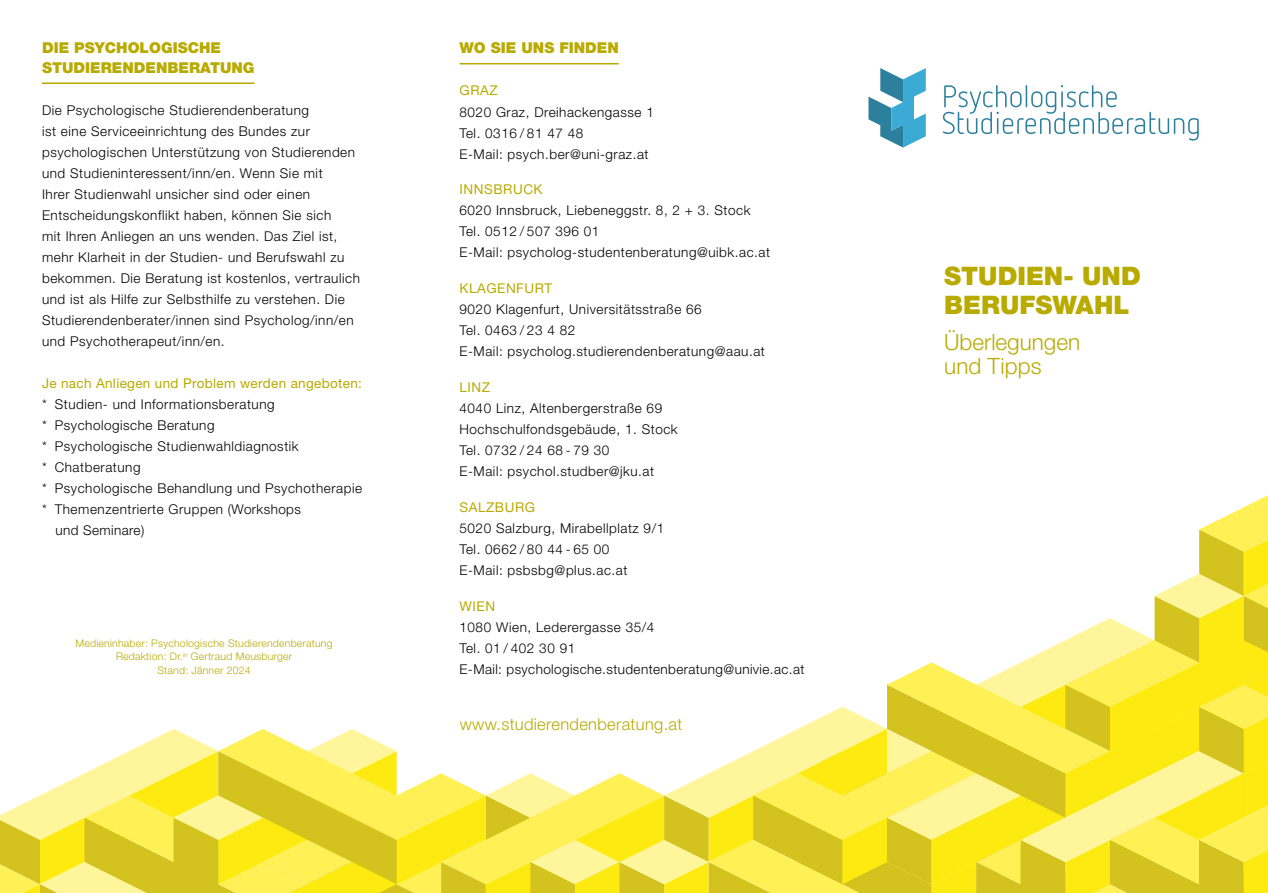
<style>
.page{position:relative;width:1268px;height:893px;background:#fff}
.page>*{position:absolute;margin:0;border:0;box-sizing:border-box;transform-origin:0 0}
.t1{font:900 25.5px/28.5px "Helvetica Neue LT Std";color:#b9aa00}
.t2{font:300 22.5px/24px "Helvetica Neue LT Std";color:#b9aa00}
.t3{font:300 16.5px "Helvetica Neue LT Std";letter-spacing:.02em;color:#b9aa00}
.t4{font:900 15px/19.5px "Helvetica Neue LT Std";color:#b9aa00}
.t5{font:300 13.5px/21px "Helvetica Neue LT Std";letter-spacing:.04em;color:#000}
.t6{font:13.5px "Helvetica Neue LT Std";letter-spacing:.025em;color:#b9aa00}
.t7{font:300 10.5px/13.5px "Helvetica Neue LT Std";letter-spacing:.02em;color:#b9aa00;text-align:center}
</style>
<div class="page">
<svg style="left:0;top:495px;width:1267px;height:398px"></svg>
<svg style="left:868px;top:68px;width:57px;height:80px"></svg>
<svg style="left:942px;top:85px;width:256px;height:56px"></svg>
<hr style="left:42px;top:82px;width:212px;height:2px;background:#b9aa00">
<hr style="left:459px;top:63px;width:159px;height:1px;background:#b9aa00">
<p class="t4" style="left:42px;top:38px;width:214px">DIE PSYCHOLOGISCHE<br>STUDIERENDENBERATUNG</p>
<p class="t5" style="left:42px;top:99px;width:319px">Die Psychologische Studierendenberatung<br>ist eine Serviceeinrichtung des Bundes zur psychologischen Unterstützung von Studierenden und Studieninteressent/inn/en. Wenn Sie mit<br>Ihrer Studienwahl unsicher sind oder einen Entscheidungskonflikt haben, können Sie sich<br>mit Ihren Anliegen an uns wenden. Das Ziel ist, mehr Klarheit in der Studien- und Berufswahl zu bekommen. Die Beratung ist kostenlos, vertraulich und ist als Hilfe zur Selbsthilfe zu verstehen. Die Studierendenberater/innen sind Psycholog/inn/en und Psychotherapeut/inn/en.</p>
<p class="t6" style="left:42px;top:375px;width:321px">Je nach Anliegen und Problem werden angeboten:</p>
<p class="t5" style="left:42px;top:393px;width:234px">* Studien- und Informationsberatung</p>
<p class="t5" style="left:42px;top:414px;width:174px">* Psychologische Beratung</p>
<p class="t5" style="left:42px;top:435px;width:258px">* Psychologische Studienwahldiagnostik</p>
<p class="t5" style="left:42px;top:456px;width:100px">* Chatberatung</p>
<p class="t5" style="left:42px;top:478px;width:321px">* Psychologische Behandlung und Psychotherapie</p>
<p class="t5" style="left:42px;top:499px;width:260px">* Themenzentrierte Gruppen (Workshops</p>
<p class="t5" style="left:56px;top:520px;width:90px">und Seminare)</p>
<p class="t7" style="left:75px;top:636px;width:258px">Medieninhaber: Psychologische Studierendenberatung<br>Redaktion: Dr.<sup>in</sup> Gertraud Meusburger<br>Stand: Jänner 2024</p>
<p class="t4" style="left:459px;top:38px;width:161px">WO SIE UNS FINDEN</p>
<p class="t6" style="left:459px;top:83px;width:40px">GRAZ</p>
<p class="t5" style="left:459px;top:101px;width:196px">8020 Graz, Dreihackengasse 1<br>Tel. 0316 / 81 47 48<br>E-Mail: psych.ber@uni-graz.at</p>
<p class="t6" style="left:459px;top:182px;width:85px">INNSBRUCK</p>
<p class="t5" style="left:459px;top:200px;width:312px">6020 Innsbruck, Liebeneggstr. 8, 2 + 3. Stock<br>Tel. 0512 / 507 396 01<br>E-Mail: psycholog-studentenberatung@uibk.ac.at</p>
<p class="t6" style="left:459px;top:280px;width:94px">KLAGENFURT</p>
<p class="t5" style="left:459px;top:299px;width:307px">9020 Klagenfurt, Universitätsstraße 66<br>Tel. 0463 / 23 4 82<br>E-Mail: psycholog.studierendenberatung@aau.at</p>
<p class="t6" style="left:459px;top:379px;width:32px">LINZ</p>
<p class="t5" style="left:459px;top:398px;width:220px">4040 Linz, Altenbergerstraße 69<br>Hochschulfondsgebäude, 1. Stock<br>Tel. 0732 / 24 68 - 79 30<br>E-Mail: psychol.studber@jku.at</p>
<p class="t6" style="left:459px;top:499px;width:77px">SALZBURG</p>
<p class="t5" style="left:459px;top:518px;width:206px">5020 Salzburg, Mirabellplatz 9/1<br>Tel. 0662 / 80 44 - 65 00<br>E-Mail: psbsbg@plus.ac.at</p>
<p class="t6" style="left:459px;top:598px;width:37px">WIEN</p>
<p class="t5" style="left:459px;top:616px;width:346px">1080 Wien, Lederergasse 35/4<br>Tel. 01 / 402 30 91<br>E-Mail: psychologische.studentenberatung@univie.ac.at</p>
<p class="t3" style="left:459px;top:714px;width:224px">www.studierendenberatung.at</p>
<h1 class="t1" style="left:944px;top:262px;width:198px">STUDIEN- UND<br>BERUFSWAHL</h1>
<h2 class="t2" style="left:944px;top:330px;width:137px">Überlegungen und Tipps</h2>
</div>
